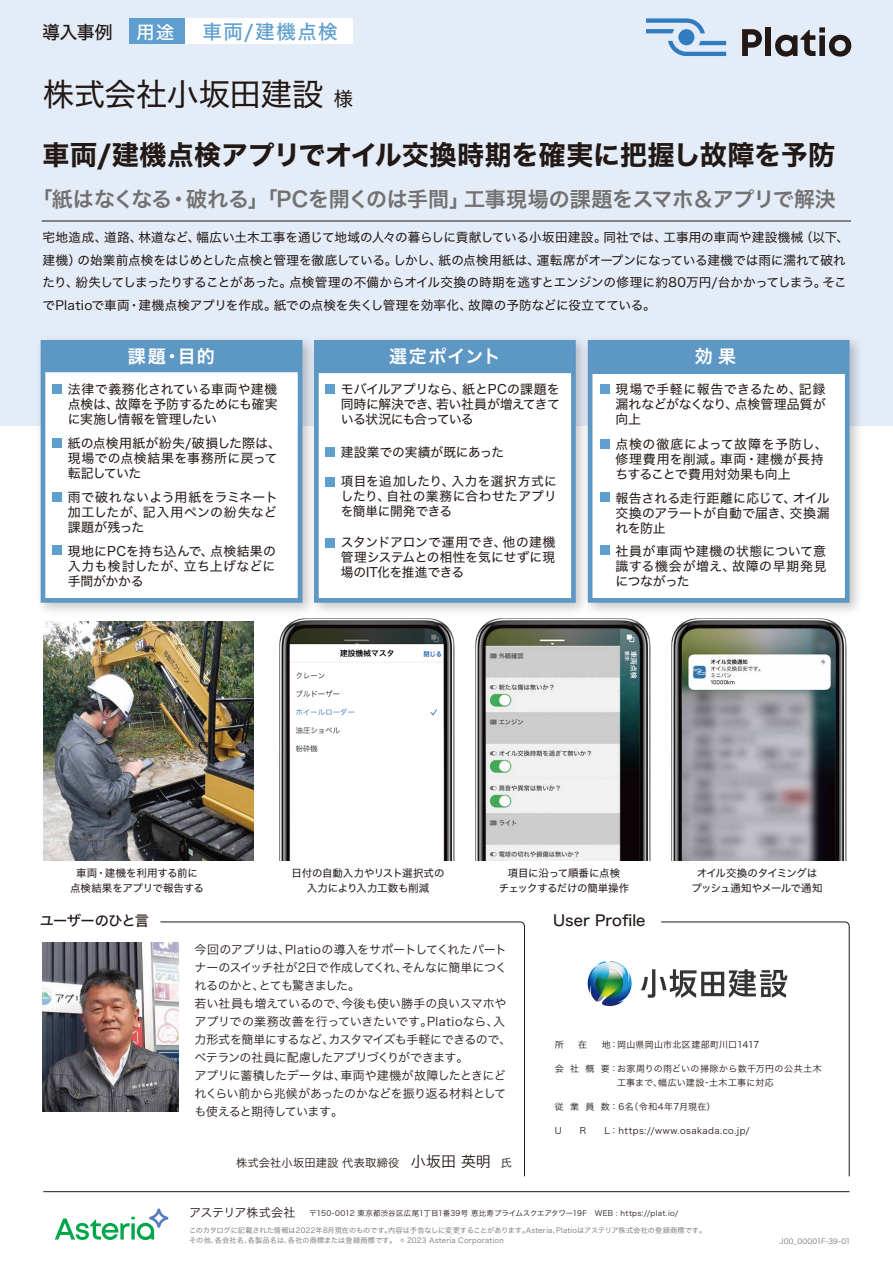
<style>
.page{position:relative;width:893px;height:1263px;background:#fff}
.page>*{position:absolute;margin:0;border:0;box-sizing:border-box;transform-origin:0 0}
.t1{font:31.5px "Hiragino Sans W4";letter-spacing:-.015em;color:#221815}
.t2{font:27px "Hiragino Sans W7";color:#221815}
.t3{font:21px "Hiragino Sans W6";letter-spacing:-.015em;color:#727171}
.t4{font:19.5px "Hiragino Sans W5";letter-spacing:.075em;color:#5f9fd0}
.t5{font:18px "Hiragino Sans W6";letter-spacing:.075em;color:#fff}
.t6{font:18px "Hiragino Sans W5";color:#221815}
.t7{font:18px "Hiragino Sans W5";color:#fff}
.t8{font:15px "Hiragino Sans W5";letter-spacing:.005em;color:#221815}
.t9{font:14.25px "Hiragino Sans W5";letter-spacing:-.05em;color:#221815}
.t10{font:12.9px/15px "Hiragino Sans W4";letter-spacing:.005em;color:#221815;text-align:justify}
.t11{font:12.9px/15px "Hiragino Sans W4";letter-spacing:.035em;color:#221815}
.t12{font:12.6px/22.5px "Hiragino Sans W4";letter-spacing:-.005em;color:#221815}
.t13{font:12px/18px "Hiragino Sans W3";letter-spacing:-.03em;color:#221815}
.t14{font:11.25px "Hiragino Sans W3";letter-spacing:.01em;color:#221815}
.t15{font:10.5px/15px "Hiragino Sans W4";letter-spacing:-.025em;color:#221815;text-align:center}
.t16{font:10.5px/15px "Hiragino Sans W4";letter-spacing:-.07em;color:#221815;text-align:center}
.t17{font:9px/13.5px "Hiragino Sans W3";letter-spacing:.035em;color:#221815}
.t18{font:7.5px "Hiragino Sans W3";letter-spacing:.015em;color:#221815}
.t19{font:7.2px/9.8px "Hiragino Sans W3";letter-spacing:.015em;color:#727171}
.s1{font-size:19.5px}
.s2{font-size:15px}
</style>
<div class="page">
<div style="left:0;top:0;width:893px;height:426px;background:#e3ecf7"></div>
<svg style="left:55px;top:1209px;width:113px;height:31px"></svg>
<hr style="left:43px;top:1191px;width:806px;height:1px;background:#221815">
<div style="left:184px;top:19px;width:169px;height:25px;background:#fff"></div>
<div style="left:129px;top:19px;width:55px;height:25px;background:#5f9fd0"></div>
<svg style="left:661px;top:921px;width:189px;height:256px"></svg>
<svg style="left:160px;top:921px;width:365px;height:256px"></svg>
<hr style="left:42px;top:221px;width:809px;height:1px;background:#221815">
<svg style="left:646px;top:18px;width:59px;height:15px"></svg>
<div style="left:678px;top:29px;width:16px;height:16px;background:#317bc0;border-radius:50%"></div>
<svg style="left:668px;top:41px;width:58px;height:15px"></svg>
<svg style="left:742px;top:29px;width:20px;height:27px"></svg>
<div style="left:765px;top:28px;width:6px;height:28px;background:#221815"></div>
<svg style="left:775px;top:27px;width:76px;height:30px"></svg>
<img style="left:672px;top:621px;width:175px;height:240px">
<img style="left:476px;top:621px;width:175px;height:240px">
<img style="left:280px;top:621px;width:175px;height:240px">
<img style="left:40px;top:340px;width:265px;height:281px">
<div style="left:41px;top:340px;width:261px;height:263px;background:#fff;border:5px solid #5d97c4"></div>
<img style="left:305px;top:341px;width:274px;height:280px">
<div style="left:314px;top:340px;width:262px;height:263px;background:#fff;border:5px solid #5d97c4"></div>
<img style="left:579px;top:340px;width:280px;height:281px">
<div style="left:588px;top:340px;width:261px;height:263px;background:#fff;border:5px solid #5d97c4"></div>
<div style="left:43px;top:342px;width:255px;height:30px;background:#5d97c4"></div>
<div style="left:316px;top:342px;width:255px;height:31px;background:#5d97c4"></div>
<div style="left:590px;top:342px;width:256px;height:32px;background:#5d97c4"></div>
<div style="left:53px;top:384px;width:9px;height:10px;background:#5f9fd0"></div>
<div style="left:326px;top:384px;width:9px;height:10px;background:#5f9fd0"></div>
<div style="left:325px;top:448px;width:10px;height:9px;background:#5f9fd0"></div>
<div style="left:325px;top:539px;width:10px;height:9px;background:#5f9fd0"></div>
<div style="left:325px;top:478px;width:10px;height:9px;background:#5f9fd0"></div>
<div style="left:53px;top:545px;width:9px;height:9px;background:#5f9fd0"></div>
<div style="left:53px;top:439px;width:9px;height:9px;background:#5f9fd0"></div>
<div style="left:53px;top:492px;width:9px;height:9px;background:#5f9fd0"></div>
<div style="left:601px;top:384px;width:9px;height:10px;background:#5f9fd0"></div>
<div style="left:601px;top:492px;width:9px;height:9px;background:#5f9fd0"></div>
<div style="left:601px;top:545px;width:9px;height:9px;background:#5f9fd0"></div>
<div style="left:601px;top:440px;width:9px;height:9px;background:#5f9fd0"></div>
<img style="left:43px;top:621px;width:210px;height:240px">
<img style="left:43px;top:942px;width:135px;height:169px">
<img style="left:587px;top:960px;width:201px;height:46px">
<h3 class="t7" style="left:136px;top:16px;width:39px">用途</h3>
<h3 class="t4" style="left:203px;top:14px;width:137px">車両/建機点検</h3>
<h1 class="t1" style="left:43px;top:66px;width:312px">株式会社小坂田建設 <span class="s1">様</span></h1>
<h2 class="t2" style="left:43px;top:133px;width:794px">車両/建機点検アプリでオイル交換時期を確実に把握し故障を予防</h2>
<h3 class="t3" style="left:32px;top:180px;width:806px">「紙はなくなる・破れる」「PCを開くのは手間」工事現場の課題をスマホ＆アプリで解決</h3>
<h3 class="t6" style="left:42px;top:16px;width:72px">導入事例</h3>
<p class="t12" style="left:43px;top:225px;width:808px">宅地造成、道路、林道など、幅広い土木工事を通じて地域の人々の暮らしに貢献している小坂田建設。同社では、工事用の車両や建設機械（以下、建機）の始業前点検をはじめとした点検と管理を徹底している。しかし、紙の点検用紙は、運転席がオープンになっている建機では雨に濡れて破れたり、紛失してしまったりすることがあった。点検管理の不備からオイル交換の時期を逃すとエンジンの修理に約80万円/台かかってしまう。そこでPlatioで車両・建機点検アプリを作成。紙での点検を失くし管理を効率化、故障の予防などに役立てている。</p>
<h3 class="t5" style="left:128px;top:340px;width:88px">課題・目的</h3>
<h3 class="t5" style="left:389px;top:340px;width:113px">選定ポイント</h3>
<h3 class="t5" style="left:695px;top:340px;width:43px">効果</h3>
<p class="t10" style="left:68px;top:381px;width:211px">法律で義務化されている車両や建機点検は、故障を予防するためにも確実に実施し情報を管理したい</p>
<p class="t10" style="left:341px;top:381px;width:221px">モバイルアプリなら、紙とPCの課題を同時に解決でき、若い社員が増えてきている状況にも合っている</p>
<p class="t10" style="left:341px;top:444px;width:165px">建設業での実績が既にあった</p>
<p class="t10" style="left:615px;top:381px;width:212px">現場で手軽に報告できるため、記録漏れなどがなくなり、点検管理品質が向上</p>
<p class="t10" style="left:68px;top:435px;width:215px;text-align:left">紙の点検用紙が紛失/破損した際は、現場での点検結果を事務所に戻って転記していた</p>
<p class="t10" style="left:68px;top:488px;width:212px">雨で破れないよう用紙をラミネート加工したが、記入用ペンの紛失など課題が残った</p>
<p class="t11" style="left:615px;top:436px;width:214px">点検の徹底によって故障を予防し、修理費用を削減。車両・建機が長持ちすることで費用対効果も向上</p>
<p class="t10" style="left:341px;top:473px;width:217px">項目を追加したり、入力を選択方式にしたり、自社の業務に合わせたアプリを簡単に開発できる</p>
<p class="t10" style="left:615px;top:490px;width:216px">報告される走行距離に応じて、オイル交換のアラートが自動で届き、交換漏れを防止</p>
<p class="t10" style="left:615px;top:543px;width:213px">社員が車両や建機の状態について意識する機会が増え、故障の早期発見につながった</p>
<p class="t10" style="left:341px;top:534px;width:216px">スタンドアロンで運用でき、他の建機管理システムとの相性を気にせずに現場のIT化を推進できる</p>
<p class="t10" style="left:68px;top:543px;width:210px">現地にPCを持ち込んで、点検結果の入力も検討したが、立ち上げなどに手間がかかる</p>
<p class="t15" style="left:70px;top:865px;width:135px">車両・建機を利用する前に点検結果をアプリで報告する</p>
<p class="t15" style="left:292px;top:865px;width:155px">日付の自動入力やリスト選択式の入力により入力工数も削減</p>
<p class="t15" style="left:499px;top:865px;width:132px">項目に沿って順番に点検<br>チェックするだけの簡単操作</p>
<p class="t16" style="left:691px;top:865px;width:133px">オイル交換のタイミングはプッシュ通知やメールで通知</p>
<p class="t9" style="left:40px;top:908px;width:111px">ユーザーのひと言</p>
<p class="t8" style="left:553px;top:907px;width:94px">User Profile</p>
<p class="t13" style="left:195px;top:940px;width:318px">今回のアプリは、Platioの導入をサポートしてくれたパートナーのスイッチ社が2日で作成してくれ、そんなに簡単につくれるのかと、とても驚きました。<br>若い社員も増えているので、今後も使い勝手の良いスマホやアプリでの業務改善を行っていきたいです。Platioなら、入力形式を簡単にするなど、カスタマイズも手軽にできるので、ベテランの社員に配慮したアプリづくりができます。<br>アプリに蓄積したデータは、車両や建機が故障したときにどれくらい前から兆候があったのかなどを振り返る材料としても使えると期待しています。</p>
<p class="t14" style="left:236px;top:1152px;width:277px">株式会社小坂田建設 代表取締役　<span class="s2">小坂田 英明</span> 氏</p>
<p class="t17" style="left:555px;top:1037px;width:10px">所</p>
<p class="t17" style="left:578px;top:1037px;width:10px">在</p>
<p class="t17" style="left:602px;top:1037px;width:159px">地：岡山県岡山市北区建部町川口1417</p>
<p class="t17" style="left:617px;top:1061px;width:206px;text-indent:-62px">会 社 概 要：お家周りの雨どいの掃除から数千万円の公共土木工事まで、幅広い建設・土木工事に対応</p>
<p class="t17" style="left:555px;top:1099px;width:162px">従 業 員 数：6名（令和4年7月現在）</p>
<p class="t17" style="left:555px;top:1123px;width:8px">U</p>
<p class="t17" style="left:580px;top:1123px;width:8px">R</p>
<p class="t17" style="left:604px;top:1123px;width:147px">L：https://www.osakada.co.jp/</p>
<p class="t13" style="left:189px;top:1202px;width:108px">アステリア株式会社</p>
<p class="t19" style="left:189px;top:1225px;width:519px">このカタログに記載された情報は2022年8月現在のものです。内容は予告なしに変更することがあります。Asteria、Platioはアステリア株式会社の登録商標です。その他、各会社名、各製品名は、各社の商標または登録商標です。　© 2023 Asteria Corporation</p>
<p class="t18" style="left:309px;top:1206px;width:371px">〒150-0012 東京都渋谷区広尾1丁目1番39号 恵比寿プライムスクエアタワー19F　WEB : https://plat.io/</p>
<p class="t19" style="left:780px;top:1235px;width:72px">J00_00001F-39-01</p>
</div>
